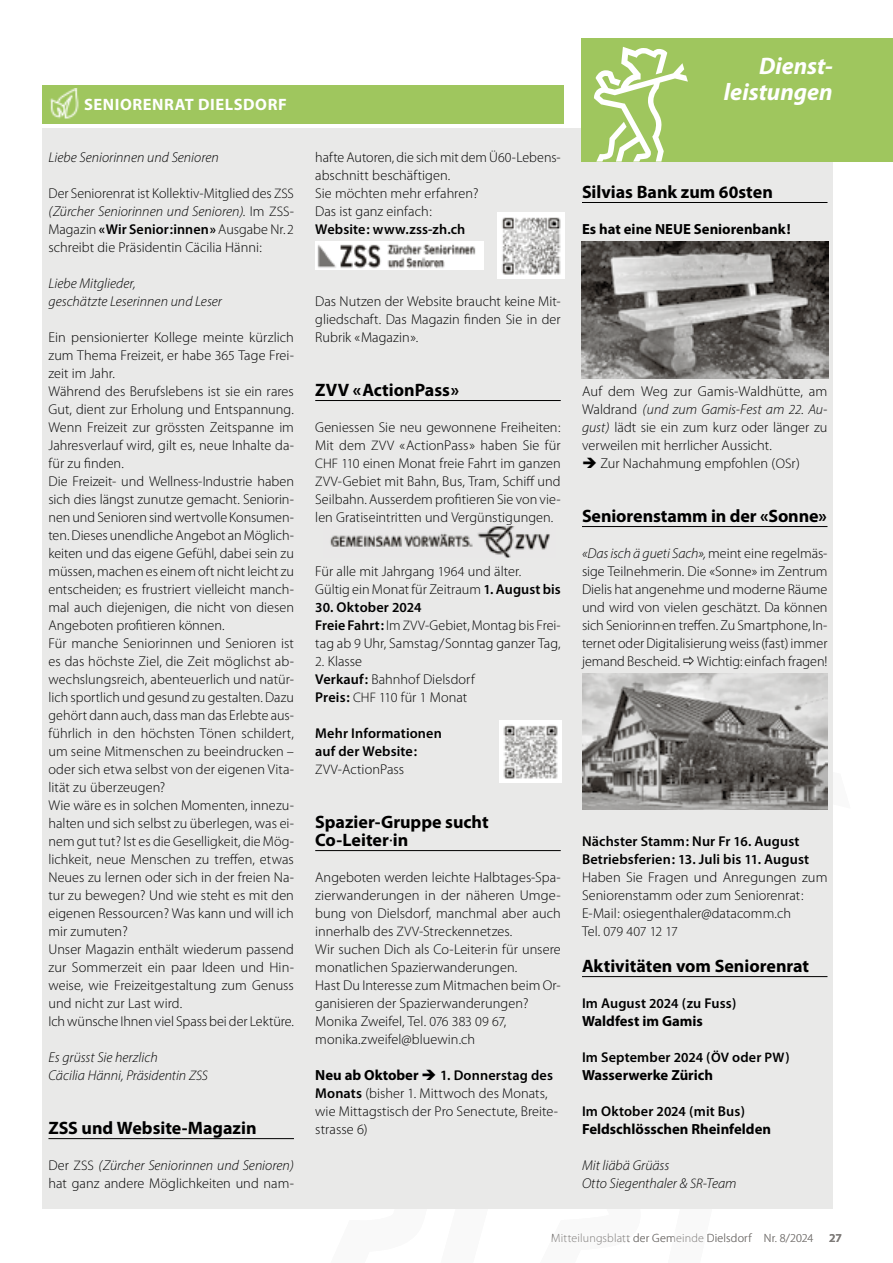
<style>
.page{position:relative;width:893px;height:1263px;background:#fff}
.page>*{position:absolute;margin:0;border:0;box-sizing:border-box;transform-origin:0 0}
.t1{font:italic 700 24px/25.5px "Myriad Pro";color:#fff}
.t2{font:700 18px/18px "Myriad Pro";color:#000}
.t3{font:700 16.5px "Myriad Pro";letter-spacing:.035em;color:#fff}
.t4{font:700 14.7px "Myriad Pro";color:#000}
.t5{font:300 14.25px/18px "Myriad Pro";color:#000}
.t6{font:italic 300 14.25px/18px "Myriad Pro";color:#000}
.t7{font:600 14.25px/18px "Myriad Pro";letter-spacing:.01em;color:#000}
.t8{font:300 13.8px "Myriad Pro";letter-spacing:-.03em;color:#000}
.t9{font:300 12px "Myriad Pro";letter-spacing:.015em;color:#7f7c7a}
.t10{font:600 12px "Myriad Pro";color:#7f7c7a}
.s1{font-size:13.8px}
.s2{font-style:italic}
.s3{font-weight:600}
.s4{font-size:17.4px}
.s5{font-weight:600;font-size:13.8px}
.s6{font-weight:300;font-size:13.8px}
.s7{font-weight:300}
.s8{font-family:"Palatino";font-weight:400}
.s9{font-weight:700;font-size:14.7px}
.s10{font-style:italic;font-size:13.8px}
.s11{font-size:14.25px}
</style>
<div class="page">
<div style="left:43px;top:129px;width:790px;height:1080px;background:#e9e9e8"></div>
<hr style="left:48px;top:1138px;width:246px;height:1px;background:#000">
<hr style="left:315px;top:400px;width:246px;height:1px;background:#000">
<hr style="left:315px;top:850px;width:246px;height:1px;background:#000">
<hr style="left:582px;top:202px;width:245px;height:1px;background:#000">
<hr style="left:582px;top:526px;width:245px;height:1px;background:#000">
<hr style="left:582px;top:976px;width:245px;height:1px;background:#000">
<img style="left:315px;top:241px;width:168px;height:28px">
<img style="left:497px;top:212px;width:67px;height:67px">
<img style="left:330px;top:526px;width:220px;height:32px">
<img style="left:470px;top:523px;width:65px;height:2px">
<img style="left:500px;top:721px;width:61px;height:61px">
<img style="left:581px;top:241px;width:248px;height:137px">
<img style="left:582px;top:673px;width:245px;height:136px">
<div style="left:43px;top:85px;width:521px;height:38px;background:#9fc65e"></div>
<img style="left:50px;top:88px;width:29px;height:31px">
<div style="left:581px;top:38px;width:312px;height:124px;background:#9fc65e"></div>
<svg style="left:594px;top:47px;width:94px;height:115px"></svg>
<p class="t3" style="left:84px;top:96px;width:204px">SENIORENRAT DIELSDORF</p>
<p class="t6" style="left:48px;top:148px;width:172px">Liebe Seniorinnen und Senioren</p>
<p class="t5" style="left:48px;top:184px;width:247px;text-align:justify">Der Seniorenrat ist Kollektiv-Mitglied des <span class="s1">ZSS </span><span class="s2">(Zürcher Seniorinnen und Senioren)</span>. Im <span class="s1">ZSS</span>-Magazin <span class="s3">«Wir Senior:innen»</span> Ausgabe Nr. <span class="s1">2 </span>schreibt die Präsidentin Cäcilia Hänni:</p>
<p class="t6" style="left:48px;top:274px;width:175px">Liebe Mitglieder,<br>geschätzte Leserinnen und Leser</p>
<p class="t5" style="left:48px;top:328px;width:247px">Ein pensionierter Kollege meinte kürzlich zum Thema Freizeit, er habe <span class="s1">365</span> Tage Frei&shy;zeit im Jahr.<br>Während des Berufslebens ist sie ein rares Gut, dient zur Erholung und Entspannung.<br>Wenn Freizeit zur grössten Zeitspanne im Jahresverlauf wird, gilt es, neue Inhalte da&shy;für zu finden.<br>Die Freizeit- und Wellness-Industrie haben sich dies längst zunutze gemacht. Seniorin&shy;nen und Senioren sind wertvolle Konsumen&shy;ten. Dieses unendliche Angebot an Möglich&shy;keiten und das eigene Gefühl, dabei sein zu müssen, machen es einem oft nicht leicht zu entscheiden; es frustriert vielleicht manch&shy;mal auch diejenigen, die nicht von diesen Angeboten profitieren können.<br>Für manche Seniorinnen und Senioren ist es das höchste Ziel, die Zeit möglichst ab&shy;wechslungsreich, abenteuerlich und natür&shy;lich sportlich und gesund zu gestalten. Dazu gehört dann auch, dass man das Erlebte aus&shy;führlich in den höchsten Tönen schildert, um seine Mitmenschen zu beeindrucken – oder sich etwa selbst von der eigenen Vita&shy;lität zu überzeugen?<br>Wie wäre es in solchen Momenten, innezu&shy;halten und sich selbst zu überlegen, was ei&shy;nem gut tut? Ist es die Geselligkeit, die Mög&shy;lichkeit, neue Menschen zu treffen, etwas Neues zu lernen oder sich in der freien Na&shy;tur zu bewegen? Und wie steht es mit den eigenen Ressourcen? Was kann und will ich mir zumuten?<br>Unser Magazin enthält wiederum passend zur Sommerzeit ein paar Ideen und Hin&shy;weise, wie Freizeitgestaltung zum Genuss und nicht zur Last wird.<br>Ich wünsche Ihnen viel Spass bei der Lektüre.</p>
<p class="t6" style="left:48px;top:1048px;width:161px">Es grü sst Sie herzlich<br>Cäcilia Hänni, Präsidentin <span class="s1">ZSS</span></p>
<p class="t2" style="left:48px;top:1119px;width:210px">ZSS und Website-Magazin</p>
<p class="t5" style="left:48px;top:1156px;width:247px">Der <span class="s1">ZSS</span> <span class="s2">(Zürcher Seniorinnen und Senioren) </span>hat ganz andere Möglichkeiten und nam-</p>
<p class="t5" style="left:315px;top:148px;width:247px">hafte Autoren, die sich mit dem Ü<span class="s1">60</span>-Lebens&shy;abschnitt beschäftigen.<br>Sie möchten mehr erfahren?<br>Das ist ganz einfach:</p>
<p class="t7" style="left:315px;top:220px;width:152px">Website: www.zss-zh.ch</p>
<h1 class="t1" style="left:727px;top:54px;width:107px">Politische<br>Gemeinde</h1>
<h1 class="t1" style="left:724px;top:54px;width:110px;text-align:right">Dienst&shy;leistungen</h1>
<p class="t2" style="left:582px;top:183px;width:192px">Silvias Bank zum <span class="s4">60</span>sten</p>
<p class="t4" style="left:582px;top:221px;width:210px">Es hat eine NEUE Seniorenbank!</p>
<p class="t5" style="left:315px;top:292px;width:247px;text-align:justify">Das Nutzen der Website braucht keine Mit&shy;gliedschaft. Das Magazin finden Sie in der Rubrik «Magazin».</p>
<p class="t2" style="left:315px;top:381px;width:146px">ZVV «ActionPass»</p>
<p class="t5" style="left:315px;top:418px;width:247px;text-align:justify">Geniessen Sie neu gewonnene Freiheiten:<br>Mit dem <span class="s1">ZVV</span> «ActionPass» haben Sie für <span class="s1">CHF 110</span> einen Monat freie Fahrt im ganzen <span class="s1">ZVV</span>-Gebiet mit Bahn, Bus, Tram, Schiff und Seilbahn. Ausserdem profitieren Sie von vie&shy;len Gratiseintritten und Vergünstigungen.</p>
<p class="t5" style="left:315px;top:562px;width:247px">Für alle mit Jahrgang <span class="s1">1964</span> und älter.<br>Gültig ein Monat für Zeitraum <span class="s5">1</span><span class="s3">. August bis</span></p>
<p class="t5" style="left:315px;top:598px;width:247px"><span class="s5">30</span><span class="s3">. Oktober</span> <span class="s5">2024<br></span><span class="s3">Freie Fahrt:</span> Im <span class="s1">ZVV</span>-Gebiet, Montag bis Frei&shy;tag ab <span class="s1">9</span> Uhr, Samstag/Sonntag ganzer Tag,</p>
<p class="t5" style="left:315px;top:652px;width:161px"><span class="s1">2</span>. Klasse<br><span class="s3">Verkauf:</span> Bahnhof Dielsdorf<br><span class="s3">Preis:</span> <span class="s1">CHF 110</span> für <span class="s1">1</span> Monat</p>
<p class="t7" style="left:315px;top:724px;width:128px">Mehr Informationen auf der Website:<br><span class="s6">ZVV</span><span class="s7">-ActionPass</span></p>
<p class="t2" style="left:315px;top:813px;width:175px">Spazier-Gruppe sucht<br>Co-Leiter<span class="s8">·</span>in</p>
<p class="t5" style="left:315px;top:868px;width:247px">Angeboten werden leichte Halbtages-Spa&shy;zierwanderungen in der näheren Umge&shy;bung von Dielsdorf, manchmal aber auch innerhalb des <span class="s1">ZVV</span>-Streckennetzes.<br>Wir suchen Dich als Co-Leiter·in für unsere monatlichen Spazierwanderungen.<br>Hast Du Interesse zum Mitmachen beim Or&shy;ganisieren der Spazierwanderungen?<br>Monika Zweifel, Tel. <span class="s1">076 383 09 67</span>, monika.zweifel@bluewin.ch</p>
<p class="t5" style="left:315px;top:1066px;width:244px"><span class="s9">Neu ab Oktober</span> ➔ <span class="s3">1. Donnerstag des<br>Monats</span> (bisher 1. Mittwoch des Monats, wie Mittagstisch der Pro Senectute, Breite&shy;strasse 6)</p>
<p class="t5" style="left:582px;top:382px;width:247px;text-align:justify">Auf dem Weg zur Gamis-Waldhütte, am Waldrand <span class="s2">(und zum Gamis-Fest am</span> <span class="s10">22</span><span class="s2">. Au&shy;gust)</span> lädt sie ein zum kurz oder länger zu verweilen mit herrlicher Aussicht.</p>
<p class="t5" style="left:582px;top:454px;width:219px">➔ Zur Nachahmung empfohlen (<span class="s1">OS</span>r)</p>
<p class="t2" style="left:582px;top:507px;width:246px">Seniorenstamm in der «Sonne»</p>
<p class="t5" style="left:582px;top:544px;width:247px;text-align:justify"><span class="s2">«Das isch ä gueti Sach»,</span> meint eine regelmäs&shy;sige Teilnehmerin. Die «Sonne» im Zentrum Dielis hat angenehme und moderne Räume und wird von vielen geschätzt. Da können sich Senior.inn.en treffen. Zu Smartphone, In&shy;ternet oder Digitalisierung weiss (fast) immer jemand Bescheid. Wichtig: einfach fragen!</p>
<p class="t5" style="left:582px;top:832px;width:247px"><span class="s3">Nächster Stamm: Nur Fr</span> <span class="s5">16</span><span class="s3">. August Betriebsferien:</span> <span class="s5">13</span><span class="s3">. Juli bis</span> <span class="s5">11</span><span class="s3">. August </span>Haben Sie Fragen und Anregungen zum Seniorenstamm oder zum Seniorenrat:<br>E-Mail: osiegenthaler@datacomm.ch</p>
<p class="t8" style="left:582px;top:924px;width:98px"><span class="s11">Tel.</span> 079 407 12 17</p>
<p class="t2" style="left:582px;top:957px;width:229px">Aktivitäten vom Seniorenrat</p>
<p class="t7" style="left:582px;top:994px;width:156px">Im August <span class="s1">2024</span> (zu Fuss)</p>
<p class="t4" style="left:582px;top:1013px;width:122px">Waldfest im Gamis</p>
<p class="t7" style="left:582px;top:1048px;width:209px">Im September <span class="s1">2024</span> (<span class="s1">ÖV</span> oder <span class="s1">PW</span>)</p>
<p class="t4" style="left:582px;top:1067px;width:133px">Wasserwerke Zürich</p>
<p class="t7" style="left:582px;top:1102px;width:165px">Im Oktober <span class="s1">2024</span> (mit Bus)</p>
<p class="t4" style="left:582px;top:1121px;width:191px">Feldschlösschen Rheinfelden</p>
<p class="t6" style="left:582px;top:1156px;width:156px">Mit liäbä Grüäss<br>Otto Siegenthaler &amp; <span class="s1">S R</span>-Team</p>
<p class="t9" style="left:551px;top:1231px;width:263px">Mitteilungsblatt der Gemeinde Dielsdorf Nr. 8/2024</p>
<p class="t10" style="left:829px;top:1231px;width:14px">27</p>
</div>
